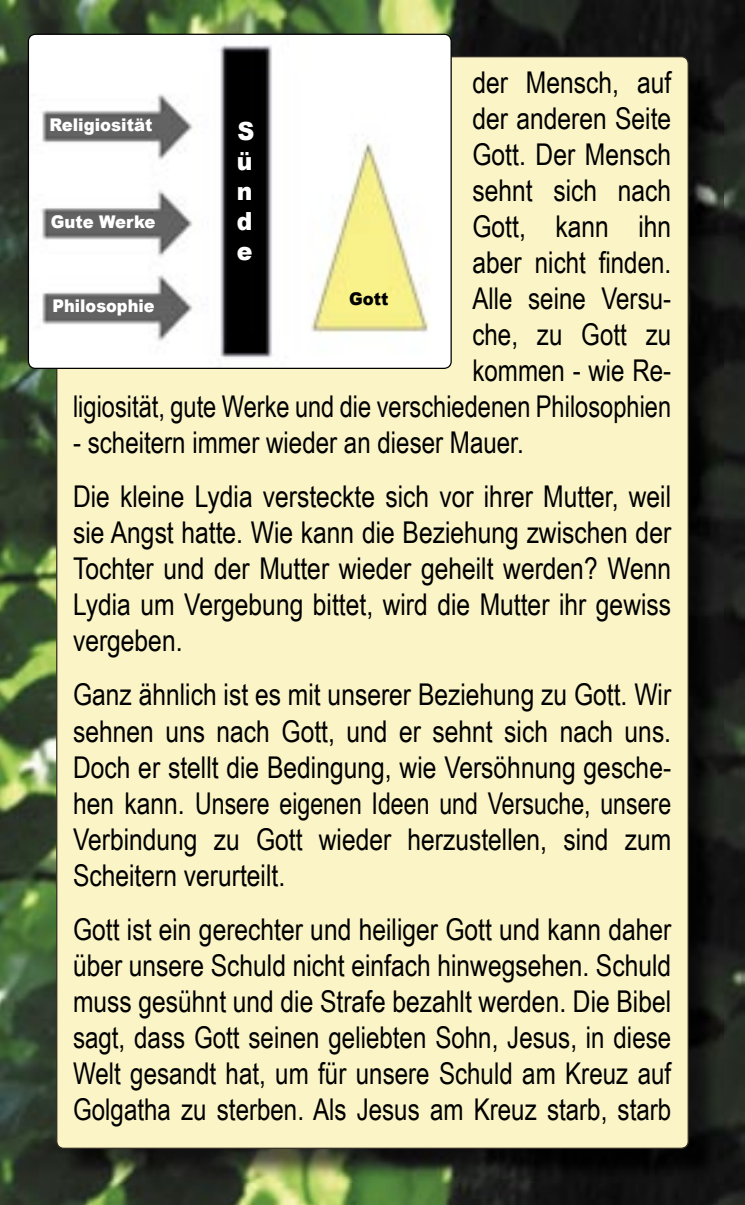
<style>
.page{position:relative;width:745px;height:1205px;background:#fff}
.page>*{position:absolute;margin:0;border:0;box-sizing:border-box;transform-origin:0 0}
.t1{font:30px/36px "Arial Narrow";color:#000;text-align:justify}
.t2{font:900 25px/30px "Arial";color:#fff;text-align:justify;scale:.94 1}
.t3{font:900 17.5px "Arial";color:#fff;scale:.94 1}
.t4{font:900 17.5px "Arial";color:#fff;scale:.92 1}
.t5{font:900 17.5px "Arial";color:#000;scale:.94 1}
</style>
<div class="page">
<img style="left:0;top:0;width:744px;height:1205px">
<img style="left:57px;top:57px;width:665px;height:1125px">
<div style="left:56px;top:56px;width:632px;height:1093px;background:#faf4c6"></div>
<svg style="left:28px;top:34px;width:423px;height:335px"></svg>
<p class="t1" style="left:73px;top:64px;width:599px;text-align:right">der Mensch, auf<br>der anderen Seite<br>Gott. Der Mensch<br>sehnt sich nach<br>Gott, kann ihn<br>aber nicht finden.<br>Alle seine Versu-<br>che, zu Gott zu<br>kommen - wie Re-<br>ligiosität, gute Werke und die verschiedenen Philosophien</p>
<p class="t1" style="left:73px;top:415px;width:599px;line-height:54px">- scheitern immer wieder an dieser Mauer.<br>Die kleine Lydia versteckte sich vor ihrer Mutter, weil</p>
<p class="t1" style="left:73px;top:514px;width:599px">sie Angst hatte. Wie kann die Beziehung zwischen der Tochter und der Mutter wieder geheilt werden? Wenn Lydia um Vergebung bittet, wird die Mutter ihr gewiss vergeben.</p>
<p class="t1" style="left:73px;top:676px;width:599px">Ganz ähnlich ist es mit unserer Beziehung zu Gott. Wir sehnen uns nach Gott, und er sehnt sich nach uns.<br>Doch er stellt die Bedingung, wie Versöhnung gesche&shy;hen kann. Unsere eigenen Ideen und Versuche, unsere Verbindung zu Gott wieder herzustellen, sind zum Scheitern verurteilt.</p>
<p class="t1" style="left:73px;top:910px;width:599px">Gott ist ein gerechter und heiliger Gott und kann daher über unsere Schuld nicht einfach hinwegsehen. Schuld muss gesühnt und die Strafe bezahlt werden. Die Bibel sagt, dass Gott seinen geliebten Sohn, Jesus, in diese Welt gesandt hat, um für unsere Schuld am Kreuz auf Golgatha zu sterben. Als Jesus am Kreuz starb, starb</p>
<p class="t3" style="left:49px;top:112px;width:111px">Religiosität</p>
<p class="t2" style="left:236px;top:115px;width:20px">S ü n d e</p>
<p class="t3" style="left:51px;top:209px;width:113px">Gute Werke</p>
<p class="t5" style="left:349px;top:286px;width:43px">Gott</p>
<p class="t4" style="left:52px;top:293px;width:112px">Philosophie</p>
</div>
